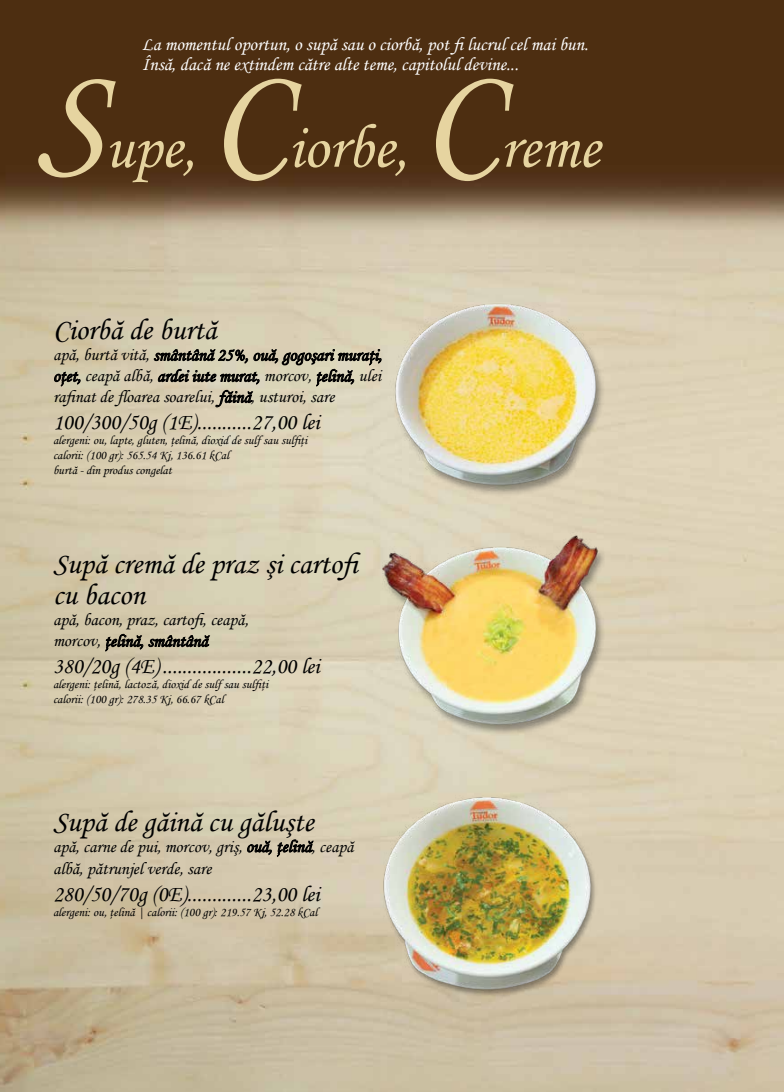
<style>
.page{position:relative;width:784px;height:1092px;background:#fff}
.page>*{position:absolute;margin:0;border:0;box-sizing:border-box;transform-origin:0 0}
.t1{font:150px "Monotype Corsiva";color:#e6d4a0}
.t2{font:62.5px "Monotype Corsiva";color:#e6d4a0}
.t3{font:30px/31.2px "Monotype Corsiva";color:#000}
.t4{font:22.5px "Monotype Corsiva";color:#000}
.t5{font:18.75px/20px "Monotype Corsiva";color:#fff}
.t6{font:17.5px/21px "Monotype Corsiva";color:#000}
.t7{font:12.5px/15px "Monotype Corsiva";color:#000}
</style>
<div class="page">
<img style="left:0;top:0;width:783px;height:1091px">
<img style="left:382px;top:276px;width:231px;height:230px">
<img style="left:382px;top:517px;width:231px;height:231px">
<img style="left:361px;top:766px;width:252px;height:251px">
<p class="t5" style="left:142px;top:34px;width:447px">La momentul oportun, o supă sau o ciorbă, pot fi lucrul cel mai bun.<br>Însă, dacă ne extindem către alte teme, capitolul devine...</p>
<h1 class="t1" style="left:35px;top:30px;width:70px">S</h1>
<h2 class="t2" style="left:104px;top:110px;width:93px">upe,</h2>
<h1 class="t1" style="left:209px;top:30px;width:79px">C</h1>
<h2 class="t2" style="left:287px;top:110px;width:121px">iorbe,</h2>
<h1 class="t1" style="left:421px;top:30px;width:79px">C</h1>
<h2 class="t2" style="left:499px;top:110px;width:101px">reme</h2>
<h3 class="t3" style="left:53px;top:314px;width:165px">Ciorbă de burtă</h3>
<p class="t6" style="left:53px;top:344px;width:330px;text-align:justify">apă, burtă vită, smântână 25%, ouă, gogoşari muraţi, oţet, ceapă albă, ardei iute murat, morcov, ţelină, ulei rafinat de floarea soarelui, făină, usturoi, sare</p>
<p class="t4" style="left:53px;top:409px;width:268px">100/300/50g (1E)...........27,00 lei</p>
<p class="t7" style="left:53px;top:433px;width:255px">alergeni: ou, lapte, gluten, ţelină, dioxid de sulf sau sulfiţi calorii: (100 gr): 565.54 Kj, 136.61 kCal<br>burtă - din produs congelat</p>
<h3 class="t3" style="left:53px;top:548px;width:313px">Supă cremă de praz şi cartofi cu bacon</h3>
<p class="t6" style="left:53px;top:609px;width:197px">apă, bacon, praz, cartofi, ceapă, morcov, ţelină, smântână</p>
<p class="t4" style="left:53px;top:652px;width:268px">380/20g (4E) ..................22,00 lei</p>
<p class="t7" style="left:53px;top:677px;width:216px">alergeni: ţelină, lactoză, dioxid de sulf sau sulfiţi calorii: (100 gr): 278.35 Kj, 66.67 kCal</p>
<h3 class="t3" style="left:53px;top:806px;width:262px">Supă de găină cu găluşte</h3>
<p class="t6" style="left:53px;top:835px;width:302px;line-height:22.5px">apă, carne de pui, morcov, griş, ouă, ţelină, ceapă albă, pătrunjel verde, sare</p>
<p class="t4" style="left:53px;top:880px;width:268px">280/50/70g (0E).............23,00 lei</p>
<p class="t7" style="left:53px;top:905px;width:266px">alergeni: ou, ţelină | calorii: (100 gr): 219.57 Kj, 52.28 kCal</p>
</div>
